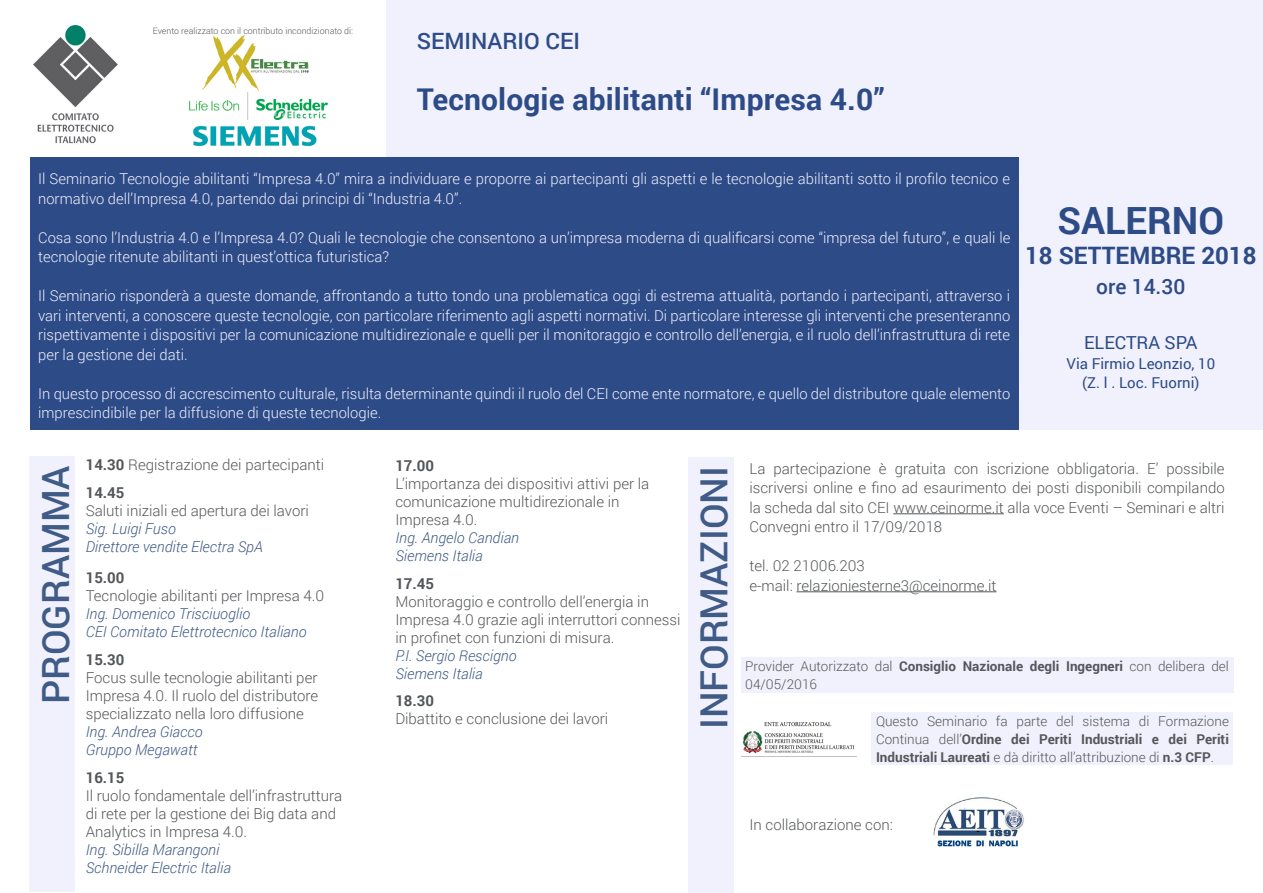
<style>
.page{position:relative;width:1263px;height:893px;background:#fff}
.page>*{position:absolute;margin:0;border:0;box-sizing:border-box;transform-origin:0 0}
.t1{font:500 37.5px "Roboto";color:#3f5b86}
.t2{font:700 37.5px "Roboto";color:#2d4b87}
.t3{font:700 30px "Roboto";letter-spacing:.005em;color:#2d4b87}
.t4{font:700 24px "Roboto";color:#2d4b87}
.t5{font:500 22.5px "Roboto";color:#2d4b87}
.t6{font:500 21px "Roboto";color:#2d4b87}
.t7{font:18px "Roboto";color:#2d4b87}
.t8{font:300 15px/19.5px "Roboto";color:#f1f1fd}
.t9{font:300 15px/18px "Roboto";color:#54575a}
.t10{font:italic 300 15px "Roboto";color:#3f5b86}
.t11{font:15px "Roboto";color:#2d4b87}
.t12{font:700 15px "Roboto";color:#54575a}
.t13{font:300 13.5px/18px "Roboto";color:#54575a}
.t14{font:300 8.85px "Roboto";color:#54575a}
.s1{font-weight:700}
</style>
<div class="page">
<div style="left:387px;top:0;width:876px;height:176px;background:#f1f1fd"></div>
<div style="left:1019px;top:153px;width:244px;height:276px;background:#f1f1fd"></div>
<hr style="left:893px;top:513px;width:111px;height:1px;background:#54575a">
<hr style="left:796px;top:591px;width:200px;height:1px;background:#54575a">
<div style="left:688px;top:458px;width:45px;height:435px;background:#f1f1fd"></div>
<img style="left:743px;top:722px;width:112px;height:32px">
<div style="left:30px;top:457px;width:45px;height:435px;background:#f1f1fd"></div>
<img style="left:33px;top:25px;width:85px;height:119px">
<div style="left:30px;top:157px;width:989px;height:272px;background:#2d4b87"></div>
<div style="left:741px;top:657px;width:492px;height:35px;background:#f1f1fd"></div>
<div style="left:872px;top:712px;width:361px;height:53px;background:#f1f1fd"></div>
<img style="left:189px;top:92px;width:139px;height:27px">
<img style="left:193px;top:125px;width:124px;height:21px">
<img style="left:202px;top:35px;width:106px;height:56px">
<img style="left:933px;top:797px;width:91px;height:50px">
<p class="t14" style="left:153px;top:24px;width:202px">Evento realizzato con il contributo incondizionato di:</p>
<p class="t5" style="left:417px;top:25px;width:165px">SEMINARIO CEI</p>
<p class="t3" style="left:417px;top:78px;width:469px">Tecnologie abilitanti “Impresa 4.0”</p>
<p class="t8" style="left:38px;top:169px;width:973px">Il Seminario Tecnologie abilitanti “Impresa 4.0” mira a individuare e proporre ai partecipanti gli aspetti e le tecnologie abilitanti sotto il profilo tecnico e normativo dell’Impresa 4.0, partendo dai principi di “Industria 4.0”.</p>
<p class="t8" style="left:38px;top:227px;width:974px">Cosa sono l’Industria 4.0 e l’Impresa 4.0? Quali le tecnologie che consentono a un’impresa moderna di qualificarsi come “impresa del futuro”, e quali le tecnologie ritenute abilitanti in quest’ottica futuristica?</p>
<p class="t8" style="left:38px;top:286px;width:973px;text-align:justify">Il Seminario risponderà a queste domande, affrontando a tutto tondo una problematica oggi di estrema attualità, portando i partecipanti, attraverso i vari interventi, a conoscere queste tecnologie, con particolare riferimento agli aspetti normativi. Di particolare interesse gli interventi che presenteranno rispettivamente i dispositivi per la comunicazione multidirezionale e quelli per il monitoraggio e controllo dell’energia, e il ruolo dell’infrastruttura di rete per la gestione dei dati.</p>
<p class="t8" style="left:38px;top:383px;width:973px">In questo processo di accrescimento culturale, risulta determinante quindi il ruolo del CEI come ente normatore, e quello del distributore quale elemento imprescindibile per la diffusione di queste tecnologie.</p>
<p class="t2" style="left:1057px;top:194px;width:168px">SALERNO</p>
<p class="t4" style="left:1025px;top:238px;width:233px">18 SETTEMBRE 2018</p>
<p class="t6" style="left:1096px;top:271px;width:91px">ore 14.30</p>
<p class="t7" style="left:1084px;top:330px;width:115px">ELECTRA SPA</p>
<p class="t11" style="left:1066px;top:353px;width:150px">Via Firmio Leonzio, 10</p>
<p class="t11" style="left:1082px;top:372px;width:119px">(Z. l . Loc. Fuorni)</p>
<p class="t9" style="left:86px;top:455px;width:240px"><span class="s1">14.30</span> Registrazione dei partecipanti</p>
<p class="t12" style="left:86px;top:482px;width:40px">14.45</p>
<p class="t9" style="left:86px;top:501px;width:225px">Saluti iniziali ed apertura dei lavori</p>
<p class="t10" style="left:86px;top:518px;width:92px">Sig. Luigi Fuso</p>
<p class="t10" style="left:86px;top:536px;width:179px">Direttore vendite Electra SpA</p>
<p class="t12" style="left:86px;top:567px;width:40px">15.00</p>
<p class="t9" style="left:86px;top:586px;width:240px">Tecnologie abilitanti per Impresa 4.0</p>
<p class="t10" style="left:86px;top:603px;width:166px">Ing. Domenico Trisciuoglio</p>
<p class="t10" style="left:86px;top:621px;width:222px">CEI Comitato Elettrotecnico Italiano</p>
<p class="t12" style="left:86px;top:649px;width:40px">15.30</p>
<p class="t9" style="left:86px;top:668px;width:234px;text-align:justify">Focus sulle tecnologie abilitanti per Impresa 4.0. Il ruolo del distributore specializzato nella loro diffusione</p>
<p class="t10" style="left:86px;top:721px;width:118px">Ing. Andrea Giacco</p>
<p class="t10" style="left:86px;top:739px;width:113px">Gruppo Megawatt</p>
<p class="t12" style="left:86px;top:767px;width:40px">16.15</p>
<p class="t9" style="left:86px;top:786px;width:258px">Il ruolo fondamentale dell’infrastruttura di rete per la gestione dei Big data and<br>Analytics in Impresa 4.0.</p>
<p class="t10" style="left:86px;top:839px;width:135px">Ing. Sibilla Marangoni</p>
<p class="t10" style="left:86px;top:857px;width:147px">Schneider Electric Italia</p>
<p class="t1" style="left:29px;top:704px;width:240px;rotate:-90deg">PROGRAMMA</p>
<p class="t12" style="left:395px;top:455px;width:40px">17.00</p>
<p class="t9" style="left:395px;top:474px;width:255px">L’importanza dei dispositivi attivi per la comunicazione multidirezionale in<br>Impresa 4.0.</p>
<p class="t10" style="left:395px;top:527px;width:125px">Ing. Angelo Candian</p>
<p class="t10" style="left:395px;top:545px;width:89px">Siemens Italia</p>
<p class="t12" style="left:395px;top:573px;width:40px">17.45</p>
<p class="t9" style="left:395px;top:592px;width:287px">Monitoraggio e controllo dell’energia in<br>Impresa 4.0 grazie agli interruttori connessi in profinet con funzioni di misura.</p>
<p class="t10" style="left:395px;top:645px;width:123px">P.I. Sergio Rescigno</p>
<p class="t10" style="left:395px;top:663px;width:89px">Siemens Italia</p>
<p class="t12" style="left:395px;top:690px;width:40px">18.30</p>
<p class="t9" style="left:395px;top:709px;width:214px">Dibattito e conclusione dei lavori</p>
<p class="t1" style="left:688px;top:729px;width:264px;rotate:-90deg">INFORMAZIONI</p>
<p class="t9" style="left:749px;top:458px;width:477px;line-height:19.5px;text-align:justify">La partecipazione è gratuita con iscrizione obbligatoria. E’ possibile iscriversi online e fino ad esaurimento dei posti disponibili compilando la scheda dal sito CEI www.ceinorme.it alla voce Eventi – Seminari e altri Convegni entro il 17/09/2018</p>
<p class="t9" style="left:749px;top:556px;width:117px">tel. 02 21006.203</p>
<p class="t9" style="left:749px;top:576px;width:248px">e-mail: relazioniesterne3@ceinorme.it</p>
<p class="t13" style="left:745px;top:657px;width:485px">Provider Autorizzato dal <span class="s1">Consiglio Nazionale degli Ingegneri</span> con delibera del<br>04/05/2016</p>
<p class="t13" style="left:876px;top:712px;width:354px;text-align:justify">Questo Seminario fa parte del sistema di Formazione Continua dell’<span class="s1">Ordine dei Periti Industriali e dei Periti Industriali Laureati</span> e dà diritto all’attribuzione di <span class="s1">n.3 CFP</span>.</p>
<p class="t9" style="left:749px;top:815px;width:145px">In collaborazione con:</p>
</div>
